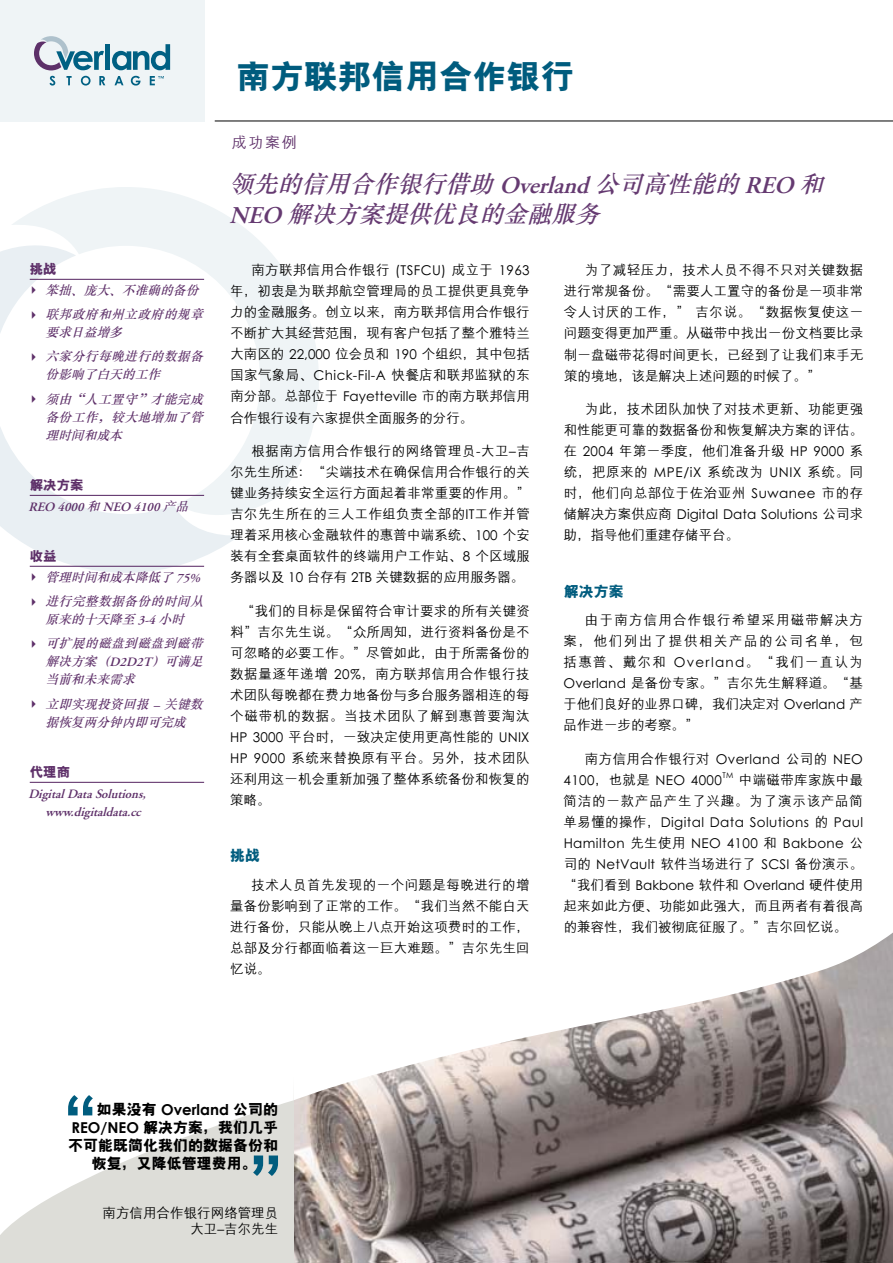
<style>
.page{position:relative;width:893px;height:1263px;background:#fff}
.page>*{position:absolute;margin:0;border:0;box-sizing:border-box;transform-origin:0 0}
.t1{font:800 69px "M Hei GB";color:#005c7e}
.t2{font:800 33.75px "M Hei GB";color:#005c7e}
.t3{font:italic 500 24px/30px "M Sung GB";color:#653a71}
.t4{font:800 15px/18px "M Hei GB";color:#000;text-align:center}
.t5{font:700 15px "Century Gothic";color:#000}
.t6{font:800 15px "M Hei GB";color:#005c7e}
.t7{font:500 15px "M Hei GB";color:#5e3069}
.t8{font:500 13.5px/21px "M Hei GB";letter-spacing:.01em;color:#000;text-align:justify}
.t9{font:13.5px/21px "Century Gothic";letter-spacing:.025em;color:#000}
.t10{font:13.5px "Century Gothic";color:#000}
.t11{font:500 13.5px/21px "M Hei GB";letter-spacing:.06em;color:#000;text-align:right}
.t12{font:500 13.5px "M Hei GB";letter-spacing:.03em;color:#000}
.t13{font:800 13.5px "M Hei GB";color:#5e3069}
.t14{font:italic 500 12.75px/24.3px "M Sung GB";color:#5e3069}
.t15{font:italic 600 12.75px/18px "Adobe Garamond";color:#5e3069}
.t16{font:7.8px "Century Gothic";color:#000}
.s1{font-family:"Lucida Grande";font-weight:400;font-style:normal}
.s2{font-family:"M Sung GB";font-weight:500}
.s3{font-family:"Adobe Garamond";font-weight:600}
.s4{font-family:"Century Gothic";font-weight:400}
.s5{font-family:"M Hei GB";font-weight:500}
.s6{font-family:"M Hei GB";font-weight:800}
.s7{font-family:"Century Gothic";font-weight:700}
</style>
<div class="page">
<svg style="left:294px;top:932px;width:599px;height:329px"></svg>
<svg style="left:0;top:1099px;width:294px;height:162px;fill:#ddddd8"></svg>
<svg style="left:294px;top:1261px;width:599px;height:2px"></svg>
<hr style="left:0;top:1261px;width:294px;height:2px;background:#ddddd8">
<svg style="left:0;top:248px;width:239px;height:325px;fill:#e9eff3"></svg>
<svg style="left:11px;top:187px;width:308px;height:341px"></svg>
<div style="left:0;top:0;width:204px;height:122px;background:#eff4f6"></div>
<svg style="left:49px;top:76px;width:6px;height:10px"></svg>
<svg style="left:66px;top:76px;width:6px;height:9px"></svg>
<svg style="left:81px;top:76px;width:10px;height:10px"></svg>
<svg style="left:99px;top:76px;width:6px;height:9px"></svg>
<svg style="left:115px;top:76px;width:8px;height:9px"></svg>
<svg style="left:131px;top:76px;width:9px;height:10px"></svg>
<svg style="left:34px;top:36px;width:70px;height:34px"></svg>
<hr style="left:106px;top:44px;width:4px;height:26px;background:#006083">
<svg style="left:112px;top:44px;width:58px;height:26px"></svg>
<svg style="left:150px;top:76px;width:14px;height:9px"></svg>
<hr style="left:215px;top:121px;width:678px;height:1px;background:#000">
<hr style="left:30px;top:279px;width:174px;height:1px;background:#5e3069">
<hr style="left:30px;top:495px;width:174px;height:1px;background:#5e3069">
<hr style="left:30px;top:566px;width:174px;height:1px;background:#5e3069">
<hr style="left:30px;top:782px;width:174px;height:1px;background:#5e3069">
<h2 class="t2" style="left:237px;top:59px;width:339px">南方联邦信用合作银行</h2>
<p class="t13" style="left:30px;top:262px;width:28px">挑战</p>
<p class="t14" style="left:30px;top:278px;width:178px"><span class="s1">▸</span> 笨拙、庞大、不准确的备份<span class="s1">▸</span> 联邦政府和州立政府的规章</p>
<p class="t14" style="left:30px;top:320px;width:178px;text-indent:16px">要求日益增多<br><span class="s1">▸</span> 六家分行每晚进行的数据备</p>
<p class="t14" style="left:30px;top:362px;width:178px;text-indent:16px">份影响了白天的工作<br><span class="s1">▸</span> 须由“人工置守”才能完成</p>
<p class="t14" style="left:45px;top:408px;width:162px;line-height:18px">备份工作，较大地增加了管理时间和成本</p>
<p class="t13" style="left:30px;top:478px;width:55px">解决方案</p>
<p class="t15" style="left:28px;top:498px;width:165px">REO 4000 <span class="s2">和</span> NEO 4100 <span class="s2">产品</span></p>
<p class="t13" style="left:30px;top:549px;width:28px">收益</p>
<p class="t14" style="left:30px;top:565px;width:178px"><span class="s1">▸</span> 管理时间和成本降低了 <span class="s3">75% </span><span class="s1">▸</span> 进行完整数据备份的时间从</p>
<p class="t14" style="left:30px;top:607px;width:178px;text-align:center">原来的十天降至 <span class="s3">3-4</span> 小时<br><span class="s1">▸</span> 可扩展的磁盘到磁盘到磁带</p>
<p class="t14" style="left:45px;top:653px;width:162px;line-height:18px">解决方案（<span class="s3">D2D2T</span>）可满足当前和未来需求</p>
<p class="t14" style="left:30px;top:695px;width:178px;line-height:18px;text-align:center"><span class="s1">▸</span> 立即实现投资回报 <span class="s3">–</span> 关键数据恢复两分钟内即可完成</p>
<p class="t13" style="left:30px;top:765px;width:42px">代理商</p>
<p class="t15" style="left:45px;top:785px;width:106px;text-indent:-17px">Digital Data Solutions, www.digitaldata.cc</p>
<p class="t7" style="left:232px;top:135px;width:67px">成功案例</p>
<h3 class="t3" style="left:229px;top:169px;width:602px">领先的信用合作银行借助 <span class="s3">Overland</span> 公司高性能的 <span class="s3">REO</span> 和<br><span class="s3">NEO</span> 解决方案提供优良的金融服务</h3>
<p class="t8" style="left:230px;top:260px;width:301px;text-indent:21px">南方联邦信用合作银行 <span class="s4">(TSFCU)</span> 成立于 <span class="s4">1963</span>年，初衷是为联邦航空管理局的员工提供更具竞争力的金融服务。创立以来，南方联邦信用合作银行不断扩大其经营范围，现有客户包括了整个雅特兰大南区的 <span class="s4">22,000</span> 位会员和 <span class="s4">190</span> 个组织，其中包括国家气象局、<span class="s4">Chick-Fil-A</span> 快餐店和联邦监狱的东南分部。总部位于 <span class="s4">Fayetteville</span> 市的南方联邦信用合作银行设有六家提供全面服务的分行。</p>
<p class="t8" style="left:230px;top:441px;width:301px;text-indent:21px">根据南方信用合作银行的网络管理员<span class="s4">-</span>大卫<span class="s4">–</span>吉尔先生所述：“尖端技术在确保信用合作银行的关键业务持续安全运行方面起着非常重要的作用。”吉尔先生所在的三人工作组负责全部的<span class="s4">IT</span>工作并管理着采用核心金融软件的惠普中端系统、<span class="s4">100</span> 个安装有全套桌面软件的终端用户工作站、<span class="s4">8</span> 个区域服务器以及 <span class="s4">10</span> 台存有 <span class="s4">2TB</span> 关键数据的应用服务器。</p>
<p class="t8" style="left:230px;top:600px;width:301px;text-indent:11px">“我们的目标是保留符合审计要求的所有关键资料”吉尔先生说。“众所周知，进行资料备份是不可忽略的必要工作。”尽管如此，由于所需备份的数据量逐年递增 <span class="s4">20%</span>，南方联邦信用合作银行技术团队每晚都在费力地备份与多台服务器相连的每个磁带机的数据。当技术团队了解到惠普要淘汰<span class="s4">HP 3000</span> 平台时，一致决定使用更高性能的 <span class="s4">UNIX HP 9000</span> 系统来替换原有平台。另外，技术团队还利用这一机会重新加强了整体系统备份和恢复的策略。</p>
<p class="t6" style="left:230px;top:848px;width:31px">挑战</p>
<p class="t8" style="left:230px;top:874px;width:301px;text-indent:21px">技术人员首先发现的一个问题是每晚进行的增量备份影响到了正常的工作。“我们当然不能白天进行备份，只能从晚上八点开始这项费时的工作，总部及分行都面临着这一巨大难题。”吉尔先生回忆说。</p>
<p class="t8" style="left:564px;top:260px;width:301px;text-indent:21px">为了减轻压力，技术人员不得不只对关键数据进行常规备份。“需要人工置守的备份是一项非常令人讨厌的工作，” 吉尔说。“数据恢复使这一问题变得更加严重。从磁带中找出一份文档要比录制一盘磁带花得时间更长，已经到了让我们束手无策的境地，该是解决上述问题的时候了。”</p>
<p class="t8" style="left:564px;top:399px;width:301px;text-indent:22px">为此，技术团队加快了对技术更新、功能更强和性能更可靠的数据备份和恢复解决方案的评估。在 <span class="s4">2004</span> 年第一季度，他们准备升级 <span class="s4">HP 9000</span> 系统，把原来的 <span class="s4">MPE/iX</span> 系统改为 <span class="s4">UNIX</span> 系统。同时，他们向总部位于佐治亚州 <span class="s4">Suwanee</span> 市的存</p>
<p class="t10" style="left:564px;top:506px;width:301px"><span class="s5">储解决方案供应商</span> Digital Data Solutions <span class="s5">公司求</span></p>
<p class="t8" style="left:564px;top:525px;width:177px">助，指导他们重建存储平台。</p>
<p class="t6" style="left:564px;top:583px;width:61px">解决方案</p>
<p class="t8" style="left:563px;top:609px;width:301px;text-indent:22px">由于南方信用合作银行希望采用磁带解决方案，他们列出了提供相关产品的公司名单，包括惠普、戴尔和 <span class="s4">Overland</span>。“我们一直认为<span class="s4">Overland</span> 是备份专家。”吉尔先生解释道。“基于他们良好的业界口碑，我们决定对 <span class="s4">Overland</span> 产品作进一步的考察。”</p>
<p class="t12" style="left:585px;top:752px;width:280px">南方信用合作银行对 <span class="s4">Overland</span> 公司的 <span class="s4">NEO</span></p>
<p class="t9" style="left:563px;top:769px;width:160px">4100<span class="s5">，也就是</span> NEO 4000</p>
<p class="t16" style="left:722px;top:770px;width:12px">TM</p>
<p class="t11" style="left:564px;top:769px;width:301px">中端磁带库家族中最<br>简洁的一款产品产生了兴趣。为了演示该产品简</p>
<p class="t9" style="left:564px;top:811px;width:301px"><span class="s5">单易懂的操作，</span>Digital Data Solutions <span class="s5">的</span> Paul<br>Hamilton <span class="s5">先生使用</span> NEO 4100 <span class="s5">和</span> Bakbone <span class="s5">公</span></p>
<p class="t8" style="left:564px;top:853px;width:301px">司的 <span class="s4">NetVault</span> 软件当场进行了 <span class="s4">SCSI</span> 备份演示。</p>
<p class="t10" style="left:564px;top:876px;width:301px"><span class="s5">“我们看到</span> Bakbone <span class="s5">软件和</span> Overland <span class="s5">硬件使用</span></p>
<p class="t8" style="left:564px;top:895px;width:301px">起来如此方便、功能如此强大，而且两者有着很高的兼容性，我们被彻底征服了。”吉尔回忆说。</p>
<h1 class="t1" style="left:30px;top:1094px;width:70px">“</h1>
<p class="t5" style="left:97px;top:1100px;width:183px"><span class="s6">如果没有</span> Overland <span class="s6">公司的</span></p>
<p class="t4" style="left:68px;top:1118px;width:212px"><span class="s7">REO/NEO</span> 解决方案，我们几乎不可能既简化我们的数据备份和恢复，又降低管理费用。</p>
<p class="t8" style="left:103px;top:1205px;width:177px;line-height:16.2px;text-align:right">南方信用合作银行网络管理员大卫<span class="s4">–</span>吉尔先生</p>
<h1 class="t1" style="left:246px;top:1153px;width:70px">”</h1>
</div>
